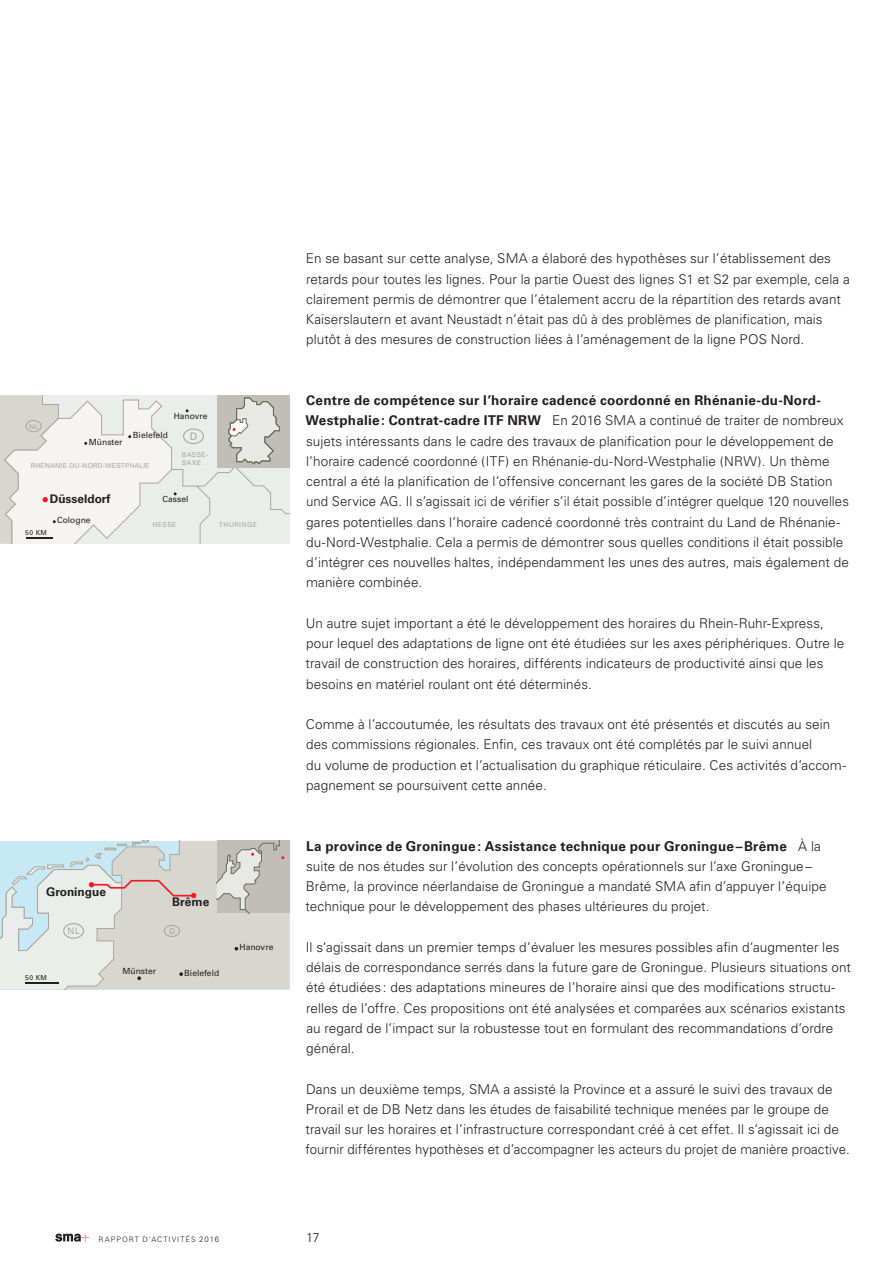
<style>
.page{position:relative;width:893px;height:1263px;background:#fff}
.page>*{position:absolute;margin:0;border:0;box-sizing:border-box;transform-origin:0 0}
.Lauftext_light_9_13{font:300 13.5px/20.2px "Univers";letter-spacing:.005em;color:#231f20}
.Lauftext_mit_Unterti{font:300 13.5px/20.2px "Univers";letter-spacing:.005em;color:#231f20}
.t1{font:300 12.75px "Univers";color:#231f20}
.t2{font:700 11.85px "Univers";color:#231f20}
.t3{font:10.35px "Univers";color:#aba69f}
.t4{font:9px "Univers";color:#aba69f}
.t5{font:8.55px "Univers";color:#231f20}
.t6{font:7.95px "Univers";color:#aba69f}
.t7{font:300 7.5px "Univers";letter-spacing:.135em;color:#231f20}
.t8{font:6.75px "Univers";letter-spacing:.02em;color:#aba69f}
.t9{font:6.75px/8.1px "Univers";letter-spacing:.05em;color:#aba69f}
.t10{font:6.75px "Univers";letter-spacing:.05em;color:#231f20}
.s1{font-weight:700}
.s2{font-size:7.8px}
</style>
<div class="page">
<svg style="left:55px;top:1233px;width:34px;height:9px"></svg>
<svg style="left:0;top:395px;width:289px;height:149px"></svg>
<div style="left:26px;top:420px;width:16px;height:12px;border:1px solid #aba69f;border-radius:50%"></div>
<svg style="left:0;top:841px;width:289px;height:148px;background:#d5d9d6"></svg>
<div style="left:63px;top:923px;width:21px;height:16px;border:1px solid #aba69f;border-radius:50%"></div>
<p class="t8" style="left:29px;top:422px;width:11px">NL</p>
<p class="t5" style="left:174px;top:411px;width:35px">Hanovre</p>
<p class="t5" style="left:89px;top:437px;width:35px">Münster</p>
<p class="t5" style="left:133px;top:430px;width:36px">Bielefeld</p>
<p class="t8" style="left:31px;top:462px;width:121px">RHÉNANIE-DU-NORD-WESTPHALIE</p>
<p class="t3" style="left:190px;top:430px;width:9px">D</p>
<p class="t9" style="left:182px;top:451px;width:28px">BASSE-<br>SAXE</p>
<p class="t2" style="left:50px;top:491px;width:62px">Düsseldorf</p>
<p class="t5" style="left:162px;top:494px;width:27px">Cassel</p>
<p class="t10" style="left:25px;top:528px;width:23px">50 KM</p>
<p class="t5" style="left:57px;top:515px;width:35px">Cologne</p>
<p class="t8" style="left:153px;top:521px;width:25px">HESSE</p>
<p class="t9" style="left:219px;top:521px;width:39px">THURINGE</p>
<p class="t2" style="left:46px;top:884px;width:61px">Groningue</p>
<p class="t10" style="left:25px;top:974px;width:23px">50 KM</p>
<p class="t4" style="left:68px;top:926px;width:14px">NL</p>
<p class="t2" style="left:172px;top:895px;width:39px">Brême</p>
<p class="t6" style="left:169px;top:926px;width:7px">D</p>
<p class="t5" style="left:123px;top:966px;width:35px">Münster</p>
<p class="t5" style="left:184px;top:968px;width:36px">Bielefeld</p>
<p class="t5" style="left:240px;top:942px;width:35px">Hanovre</p>
<p class="Lauftext_light_9_13" style="left:306px;top:248px;width:545px">En se basant sur cette analyse, SMA a élaboré des hypothèses sur l’établissement des retards pour toutes les lignes. Pour la partie Ouest des lignes S1 et S2 par exemple, cela a clairement permis de démontrer que l’étalement accru de la répartition des retards avant Kaiserslautern et avant Neustadt n’était pas dû à des problèmes de planification, mais plutôt à des mesures de construction liées à l’aménagement de la ligne POS Nord.</p>
<p class="Lauftext_mit_Unterti" style="left:305px;top:390px;width:545px"><span class="s1">Centre de compétence sur l’horaire cadencé coordonné en Rhénanie-du-Nord-Westphalie: Contrat-cadre ITF NRW</span> En 2016 SMA a continué de traiter de nombreux sujets intéressants dans le cadre des travaux de planification pour le développement de l’horaire cadencé coordonné (ITF) en Rhénanie-du-Nord-Westphalie (NRW). Un thème central a été la planification de l’offensive concernant les gares de la société DB Station und Service AG. Il s’agissait ici de vérifier s’il était possible d’intégrer quelque 120 nouvelles gares potentielles dans l’horaire cadencé coordonné très contraint du Land de Rhénanie&shy;du-Nord-Westphalie. Cela a permis de démontrer sous quelles conditions il était possible d’intégrer ces nouvelles haltes, indépendamment les unes des autres, mais également de manière combinée.</p>
<p class="Lauftext_light_9_13" style="left:306px;top:613px;width:540px">Un autre sujet important a été le développement des horaires du Rhein-Ruhr-Express, pour lequel des adaptations de ligne ont été étudiées sur les axes périphériques. Outre le travail de construction des horaires, différents indicateurs de productivité ainsi que les besoins en matériel roulant ont été déterminés.</p>
<p class="Lauftext_light_9_13" style="left:306px;top:714px;width:542px">Comme à l’accoutumée, les résultats des travaux ont été présentés et discutés au sein des commissions régionales. Enfin, ces travaux ont été complétés par le suivi annuel<br>du volume de production et l’actualisation du graphique réticulaire. Ces activités d’accom&shy;pagnement se poursuivent cette année.</p>
<p class="Lauftext_mit_Unterti" style="left:306px;top:836px;width:522px"><span class="s1">La province de Groningue: Assistance technique pour Groningue–Brême</span> À la suite de nos études sur l’évolution des concepts opérationnels sur l’axe Groningue– Brême, la province néerlandaise de Groningue a mandaté SMA afin d’appuyer l’équipe technique pour le développement des phases ultérieures du projet.</p>
<p class="Lauftext_light_9_13" style="left:306px;top:937px;width:547px">Il s’agissait dans un premier temps d’évaluer les mesures possibles afin d’augmenter les délais de correspondance serrés dans la future gare de Groningue. Plusieurs situations ont été étudiées : des adaptations mineures de l’horaire ainsi que des modifications structu&shy;relles de l’offre. Ces propositions ont été analysées et comparées aux scénarios existants au regard de l’impact sur la robustesse tout en formulant des recommandations d’ordre général.</p>
<p class="Lauftext_light_9_13" style="left:306px;top:1079px;width:546px">Dans un deuxième temps, SMA a assisté la Province et a assuré le suivi des travaux de Prorail et de DB Netz dans les études de faisabilité technique menées par le groupe de travail sur les horaires et l’infrastructure correspondant créé à cet effet. Il s’agissait ici de fournir différentes hypothèses et d’accompagner les acteurs du projet de manière proactive.</p>
<p class="t7" style="left:99px;top:1234px;width:122px">RAPPORT D’ACTIVITÉS <span class="s2">2016</span></p>
<p class="t1" style="left:306px;top:1229px;width:15px">17</p>
</div>
